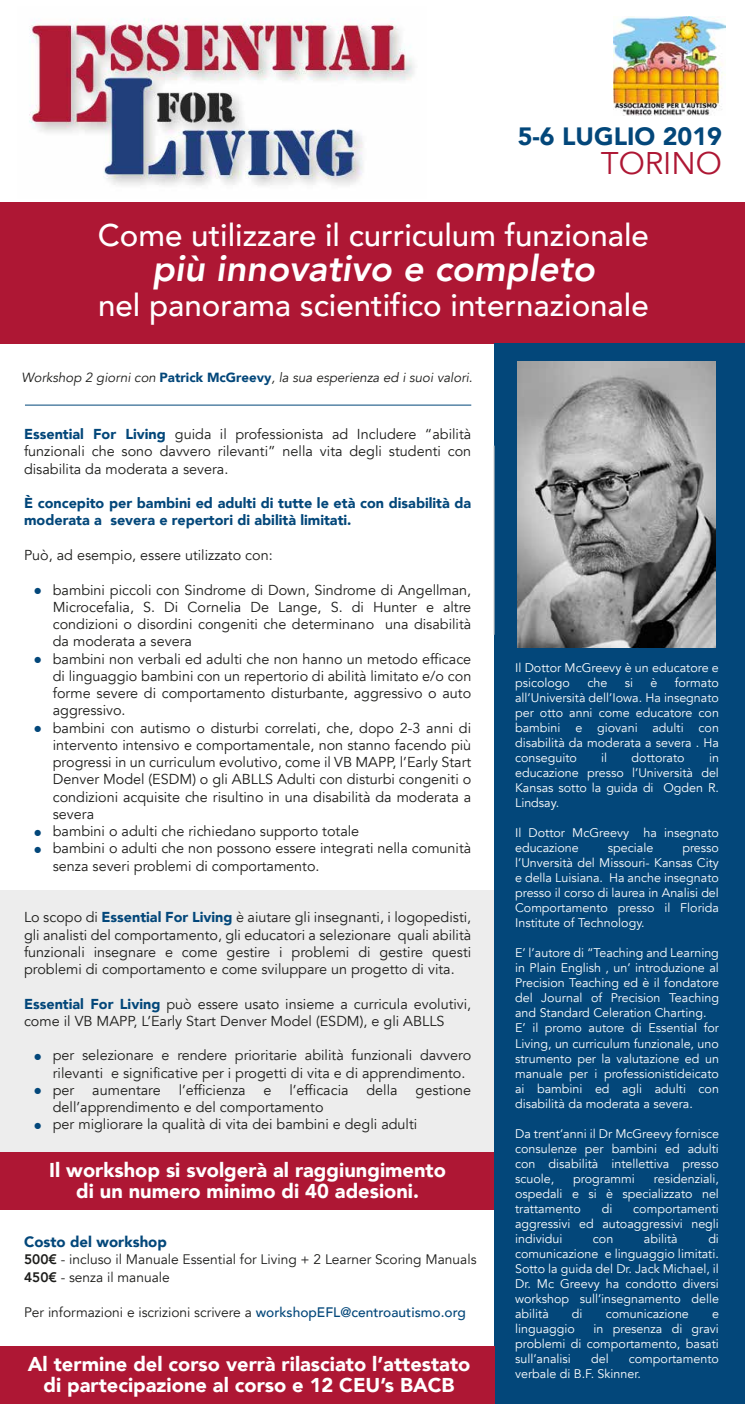
<style>
.page{position:relative;width:745px;height:1404px;background:#fff}
.page>*{position:absolute;margin:0;border:0;box-sizing:border-box;transform-origin:0 0}
.t1{font:italic 800 36.25px "Avenir";color:#fff}
.t2{font:500 31.25px "Avenir";color:#fff}
.t3{font:31.25px "Avenir";color:#ae1734}
.t4{font:900 25px "Avenir";color:#03477a}
.t5{font:900 20px/21.2px "Avenir";color:#fff;text-align:center}
.t6{font:900 15px "Avenir";color:#03477a}
.t7{font:14.38px/17.2px "Avenir";color:#1d1d1b}
.t8{font:900 14.38px/17.2px "Avenir";color:#03477a}
.t9{font:14.38px/17.2px "Arial";color:#03477a}
.t10{font:13.75px/17.5px "Avenir";color:#1d1d1b}
.t11{font:italic 13.25px "Avenir";color:#1d1d1b}
.t12{font:12.5px/15px "Avenir";color:#fff;text-align:justify}
.s1{font-weight:900;font-style:normal;color:#03477a}
.s2{font-weight:900;color:#03477a}
.s3{font-weight:800}
.s4{font-weight:500;color:#03477a}
</style>
<div class="page">
<div style="left:0;top:1151px;width:493px;height:58px;background:#ae1734"></div>
<div style="left:0;top:202px;width:744px;height:142px;background:#ae1734"></div>
<img style="left:29px;top:18px;width:386px;height:168px">
<div style="left:0;top:890px;width:493px;height:261px;background:#ededed"></div>
<img style="left:613px;top:17px;width:111px;height:98px">
<div style="left:493px;top:344px;width:251px;height:1060px;background:#03477a"></div>
<hr style="left:493px;top:445px;width:1px;height:190px;background:#c6c6c6">
<img style="left:517px;top:361px;width:197px;height:286px">
<hr style="left:25px;top:405px;width:446px;height:1px;background:#014779">
<div style="left:0;top:1346px;width:493px;height:58px;background:#ae1734"></div>
<h3 class="t4" style="left:517px;top:115px;width:206px">5-6 LUGLIO 2019</h3>
<h2 class="t3" style="left:600px;top:145px;width:123px">TORINO</h2>
<h2 class="t2" style="left:98px;top:208px;width:552px">Come utilizzare il curriculum funzionale</h2>
<h1 class="t1" style="left:152px;top:247px;width:444px">più innovativo e completo</h1>
<h2 class="t2" style="left:98px;top:278px;width:551px">nel panorama scientifico internazionale</h2>
<p class="t11" style="left:22px;top:369px;width:452px">Workshop 2 giorni con <span class="s1">Patrick McGreevy</span>, la sua esperienza ed i suoi valori.</p>
<p class="t7" style="left:24px;top:426px;width:448px;text-align:justify"><span class="s2">Essential For Living</span> guida il professionista ad Includere “abilità funzionali che sono davvero rilevanti” nella vita degli studenti con disabilita da moderata a severa.</p>
<p class="t8" style="left:24px;top:494px;width:448px">È concepito per bambini ed adulti di tutte le età con disabilità da moderata a severa e repertori di abilità limitati.</p>
<p class="t7" style="left:24px;top:547px;width:250px">Può, ad esempio, essere utilizzato con:</p>
<p class="t7" style="left:53px;top:581px;width:420px">bambini piccoli con Sindrome di Down, Sindrome di Angellman, Microcefalia, S. Di Cornelia De Lange, S. di Hunter e altre condizioni o disordini congeniti che determinano una disabilità da moderata a severa<br>bambini non verbali ed adulti che non hanno un metodo efficace di linguaggio bambini con un repertorio di abilità limitato e/o con forme severe di comportamento disturbante, aggressivo o auto aggressivo.<br>bambini con autismo o disturbi correlati, che, dopo 2-3 anni di intervento intensivo e comportamentale, non stanno facendo più progressi in un curriculum evolutivo, come il VB MAPP, l’Early Start Denver Model (ESDM) o gli ABLLS Adulti con disturbi congeniti o condizioni acquisite che risultino in una disabilità da moderata a severa<br>bambini o adulti che richiedano supporto totale<br>bambini o adulti che non possono essere integrati nella comunità senza severi problemi di comportamento.</p>
<p class="t7" style="left:24px;top:909px;width:448px;text-align:justify">Lo scopo di <span class="s2">Essential For Living</span> è aiutare gli insegnanti, i logopedisti, gli analisti del comportamento, gli educatori a selezionare quali abilità funzionali insegnare e come gestire i problemi di gestire questi problemi di comportamento e come sviluppare un progetto di vita.</p>
<p class="t7" style="left:24px;top:995px;width:448px"><span class="s2">Essential For Living</span> può essere usato insieme a curricula evolutivi, come il VB MAPP, L’Early Start Denver Model (ESDM), e gli ABLLS</p>
<p class="t7" style="left:53px;top:1047px;width:419px">per selezionare e rendere prioritarie abilità funzionali davvero rilevanti e significative per i progetti di vita e di apprendimento. per aumentare l’efficienza e l’efficacia della gestione dell’apprendimento e del comportamento<br>per migliorare la qualità di vita dei bambini e degli adulti</p>
<p class="t9" style="left:34px;top:581px;width:10px">●</p>
<p class="t9" style="left:34px;top:650px;width:10px">●</p>
<p class="t9" style="left:34px;top:719px;width:10px">●</p>
<p class="t9" style="left:34px;top:823px;width:10px">● ●</p>
<p class="t9" style="left:34px;top:1047px;width:10px">●</p>
<p class="t9" style="left:34px;top:1082px;width:10px">●</p>
<p class="t9" style="left:34px;top:1116px;width:10px">●</p>
<h3 class="t5" style="left:49px;top:1158px;width:398px">Il workshop si svolgerà al raggiungimento di un numero minimo di 40 adesioni.</h3>
<p class="t6" style="left:24px;top:1228px;width:144px">Costo del workshop</p>
<p class="t10" style="left:24px;top:1251px;width:453px"><span class="s3">500€</span> - incluso il Manuale Essential for Living + 2 Learner Scoring Manuals<br><span class="s3">450€</span> - senza il manuale</p>
<p class="t10" style="left:24px;top:1303px;width:443px">Per informazioni e iscrizioni scrivere a <span class="s4">workshopEFL@centroautismo.org</span></p>
<h3 class="t5" style="left:28px;top:1352px;width:444px">Al termine del corso verrà rilasciato l’attestato di partecipazione al corso e 12 CEU’s BACB</h3>
<p class="t12" style="left:514px;top:661px;width:205px">Il Dottor McGreevy è un educatore e psicologo</p>
<p class="t12" style="left:514px;top:676px;width:205px;text-indent:159px">formato all’Università dell’Iowa. Ha insegnato per otto anni come educatore con bambini e giovani adulti con disabilità da moderata a severa . Ha conseguito</p>
<p class="t12" style="left:587px;top:676px;width:21px">che</p>
<p class="t12" style="left:624px;top:676px;width:10px">si</p>
<p class="t12" style="left:650px;top:676px;width:8px">è</p>
<p class="t12" style="left:601px;top:751px;width:8px">il</p>
<p class="t12" style="left:631px;top:751px;width:54px">dottorato</p>
<p class="t12" style="left:514px;top:751px;width:205px;text-indent:194px">in educazione presso l’Università del Kansas sotto la guida di Ogden R.<br>Lindsay.</p>
<p class="t12" style="left:514px;top:826px;width:205px">Il Dottor McGreevy ha insegnato educazione</p>
<p class="t12" style="left:607px;top:841px;width:47px">speciale</p>
<p class="t12" style="left:514px;top:841px;width:205px;text-indent:167px">presso l’Unversità del Missouri- Kansas City e della Luisiana. Ha anche insegnato presso il corso di laurea in Analisi del Comportamento presso il Florida Institute of Technology.</p>
<p class="t12" style="left:514px;top:946px;width:205px;text-align:left">E’ l’autore di “Teaching and Learning in Plain English , un’ introduzione al Precision Teaching ed è il fondatore del Journal of Precision Teaching and Standard Celeration Charting.<br>E’ il promo autore di Essential for Living, un curriculum funzionale, uno strumento per la valutazione ed un manuale per i professionistideicato ai bambini ed agli adulti con disabilità da moderata a severa.</p>
<p class="t12" style="left:514px;top:1126px;width:205px">Da trent’anni il Dr McGreevy fornisce consulenze per bambini ed adulti con disabilità intellettiva presso scuole,</p>
<p class="t12" style="left:514px;top:1171px;width:205px;text-indent:139px">residenziali, ospedali e si è specializzato nel trattamento</p>
<p class="t12" style="left:573px;top:1171px;width:63px">programmi</p>
<p class="t12" style="left:601px;top:1201px;width:12px">di</p>
<p class="t12" style="left:514px;top:1201px;width:205px;text-indent:118px">comportamenti aggressivi ed autoaggressivi negli individui</p>
<p class="t12" style="left:514px;top:1231px;width:205px;text-indent:193px">di comunicazione e linguaggio limitati.<br>Sotto la guida del Dr. Jack Michael, il Dr. Mc Greevy ha condotto diversi workshop sull’insegnamento delle abilità</p>
<p class="t12" style="left:592px;top:1231px;width:22px">con</p>
<p class="t12" style="left:643px;top:1231px;width:35px">abilità</p>
<p class="t12" style="left:571px;top:1306px;width:12px">di</p>
<p class="t12" style="left:605px;top:1306px;width:85px">comunicazione</p>
<p class="t12" style="left:711px;top:1306px;width:8px">e</p>
<p class="t12" style="left:514px;top:1321px;width:61px">linguaggio</p>
<p class="t12" style="left:514px;top:1321px;width:205px;text-indent:78px">in presenza di gravi problemi di comportamento, basati sull’analisi</p>
<p class="t12" style="left:590px;top:1351px;width:19px">del</p>
<p class="t12" style="left:514px;top:1351px;width:205px;text-indent:114px">comportamento verbale di B.F. Skinner.</p>
</div>
